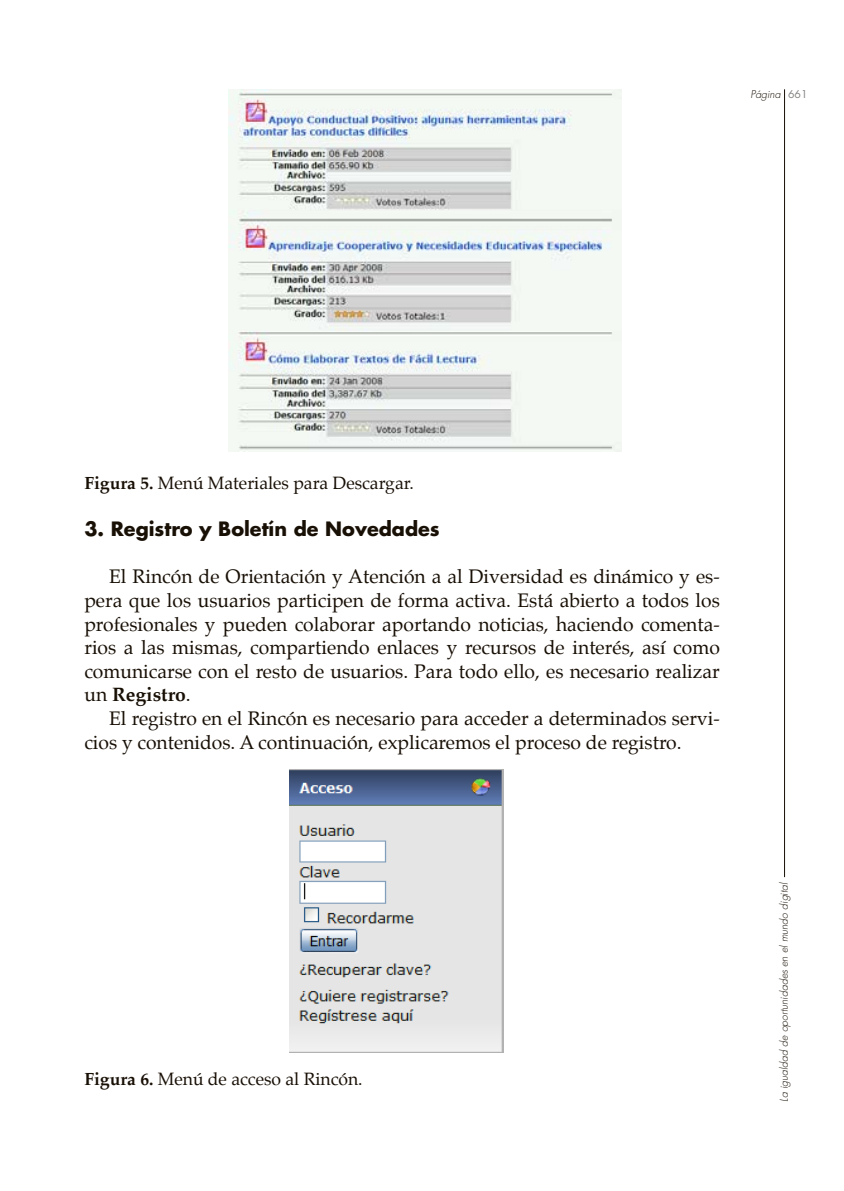
<style>
.page{position:relative;width:844px;height:1191px;background:#fff}
.page>*{position:absolute;margin:0;border:0;box-sizing:border-box;transform-origin:0 0}
.t1{font:19.25px/23.6px "Palatino";color:#180f05;text-align:justify}
.t2{font:700 19.25px "Futura";color:#180f05}
.t3{font:17.5px "Palatino";color:#180f05}
.t4{font:italic 300 10.5px "Futura";color:#180f05}
.s1{font-weight:400;font-style:normal;color:#848382}
.s2{font-weight:700}
</style>
<div class="page">
<hr style="left:784px;top:89px;width:1px;height:788px;background:#180f05">
<img style="left:228px;top:89px;width:393px;height:363px">
<img style="left:289px;top:769px;width:214px;height:284px">
<p class="t4" style="left:750px;top:88px;width:59px">Página <span class="s1">661</span></p>
<p class="t3" style="left:84px;top:468px;width:331px"><span class="s2">Figura 5.</span> Menú Materiales para Descargar.</p>
<p class="t2" style="left:84px;top:515px;width:357px">3. Registro y Boletín de Novedades</p>
<p class="t1" style="left:84px;top:565px;width:636px;text-indent:25px">El Rincón de Orientación y Atención a al Diversidad es dinámico y es&shy;pera que los usuarios participen de forma activa. Está abierto a todos los profesionales y pueden colaborar aportando noticias, haciendo comenta&shy;rios a las mismas, compartiendo enlaces y recursos de interés, así como comunicarse con el resto de usuarios. Para todo ello, es necesario realizar un <span class="s2">Registro</span>.</p>
<p class="t1" style="left:84px;top:706px;width:636px;text-indent:25px">El registro en el Rincón es necesario para acceder a determinados servi&shy;cios y contenidos. A continuación, explicaremos el proceso de registro.</p>
<p class="t3" style="left:84px;top:1064px;width:280px"><span class="s2">Figura 6.</span> Menú de acceso al Rincón.</p>
<p class="t4" style="left:777px;top:1101px;width:221px;rotate:-90deg">La igualdad de oportunidades en el mundo digital</p>
</div>
